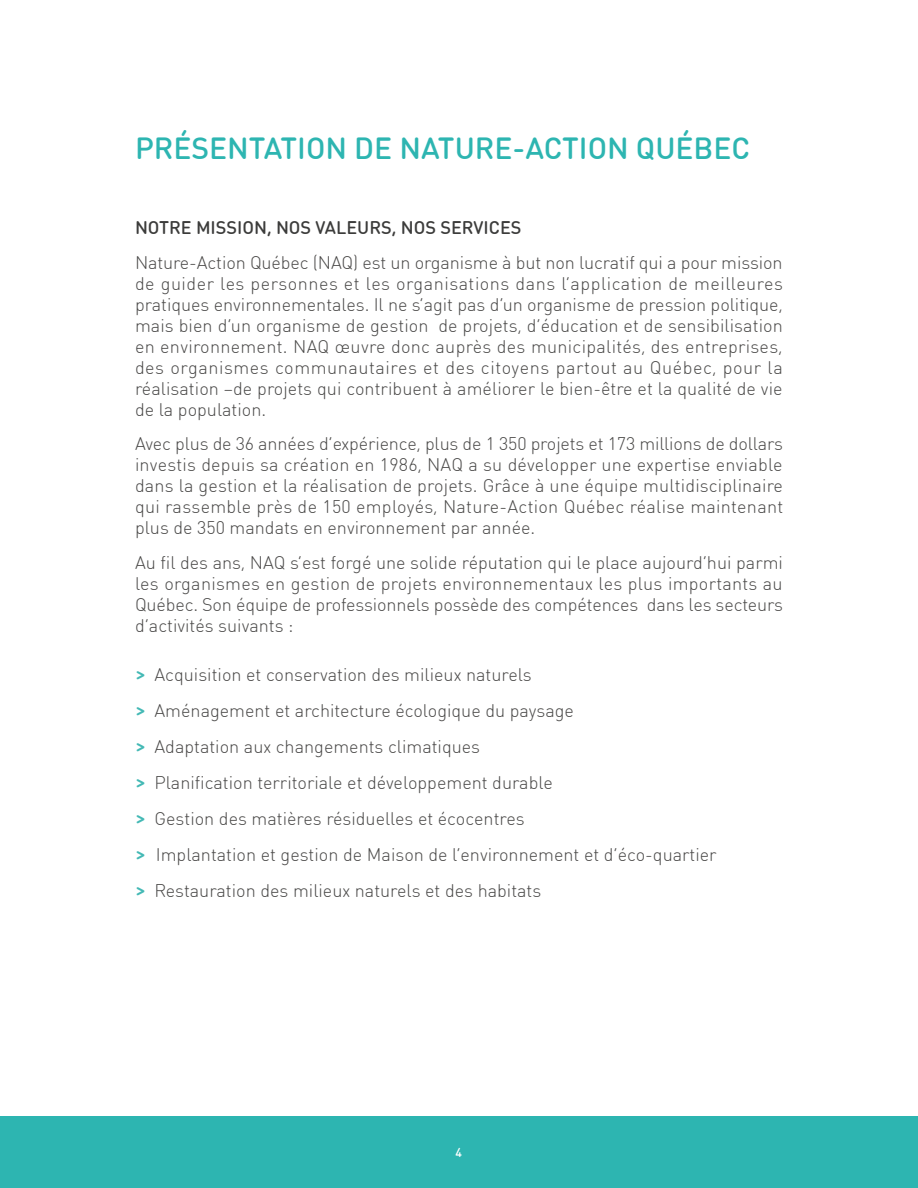
<style>
.page{position:relative;width:918px;height:1188px;background:#fff}
.page>*{position:absolute;margin:0;border:0;box-sizing:border-box;transform-origin:0 0}
.t1{font:500 30px "DIN Round OT";color:#2db5b1}
.t2{font:300 18px/21px "DIN Round OT";color:#4a4948;text-align:justify}
.t3{font:500 18px "DIN Round OT";color:#3c3c3b}
.t4{font:500 12.75px "DIN Round OT";color:#fff}
.s1{font-weight:500;font-size:21px;color:#44b9b5}
</style>
<div class="page">
<div style="left:0;top:1116px;width:918px;height:72px;background:#2db5b1"></div>
<h1 class="t1" style="left:135px;top:130px;width:617px">PRÉSENTATION DE NATURE-ACTION QUÉBEC</h1>
<p class="t3" style="left:135px;top:217px;width:388px">NOTRE MISSION, NOS VALEURS, NOS SERVICES</p>
<p class="t2" style="left:135px;top:253px;width:649px">Nature-Action Québec (NAQ) est un organisme à but non lucratif qui a pour mission de guider les personnes et les organisations dans l’application de meilleures pratiques environnementales. Il ne s’agit pas d’un organisme de pression politique, mais bien d’un organisme de gestion de projets, d’éducation et de sensibilisation en environnement. NAQ œuvre donc auprès des municipalités, des entreprises, des organismes communautaires et des citoyens partout au Québec, pour la réalisation –de projets qui contribuent à améliorer le bien-être et la qualité de vie de la population.</p>
<p class="t2" style="left:135px;top:435px;width:650px">Avec plus de 36 années d’expérience, plus de 1 350 projets et 173 millions de dollars investis depuis sa création en 1986, NAQ a su développer une expertise enviable dans la gestion et la réalisation de projets. Grâce à une équipe multidisciplinaire qui rassemble près de 150 employés, Nature-Action Québec réalise maintenant plus de 350 mandats en environnement par année.</p>
<p class="t2" style="left:135px;top:552px;width:650px">Au fil des ans, NAQ s’est forgé une solide réputation qui le place aujourd’hui parmi les organismes en gestion de projets environnementaux les plus importants au Québec. Son équipe de professionnels possède des compétences dans les secteurs d’activités suivants :</p>
<p class="t2" style="left:135px;top:658px;width:583px;line-height:36px;text-align:left"><span class="s1">&gt;</span> Acquisition et conservation des milieux naturels<br><span class="s1">&gt;</span> Aménagement et architecture écologique du paysage<br><span class="s1">&gt;</span> Adaptation aux changements climatiques<br><span class="s1">&gt;</span> Planification territoriale et développement durable<br><span class="s1">&gt;</span> Gestion des matières résiduelles et écocentres<br><span class="s1">&gt;</span> Implantation et gestion de Maison de l’environnement et d’éco-quartier <span class="s1">&gt;</span> Restauration des milieux naturels et des habitats</p>
<p class="t4" style="left:455px;top:1145px;width:8px">4</p>
</div>
